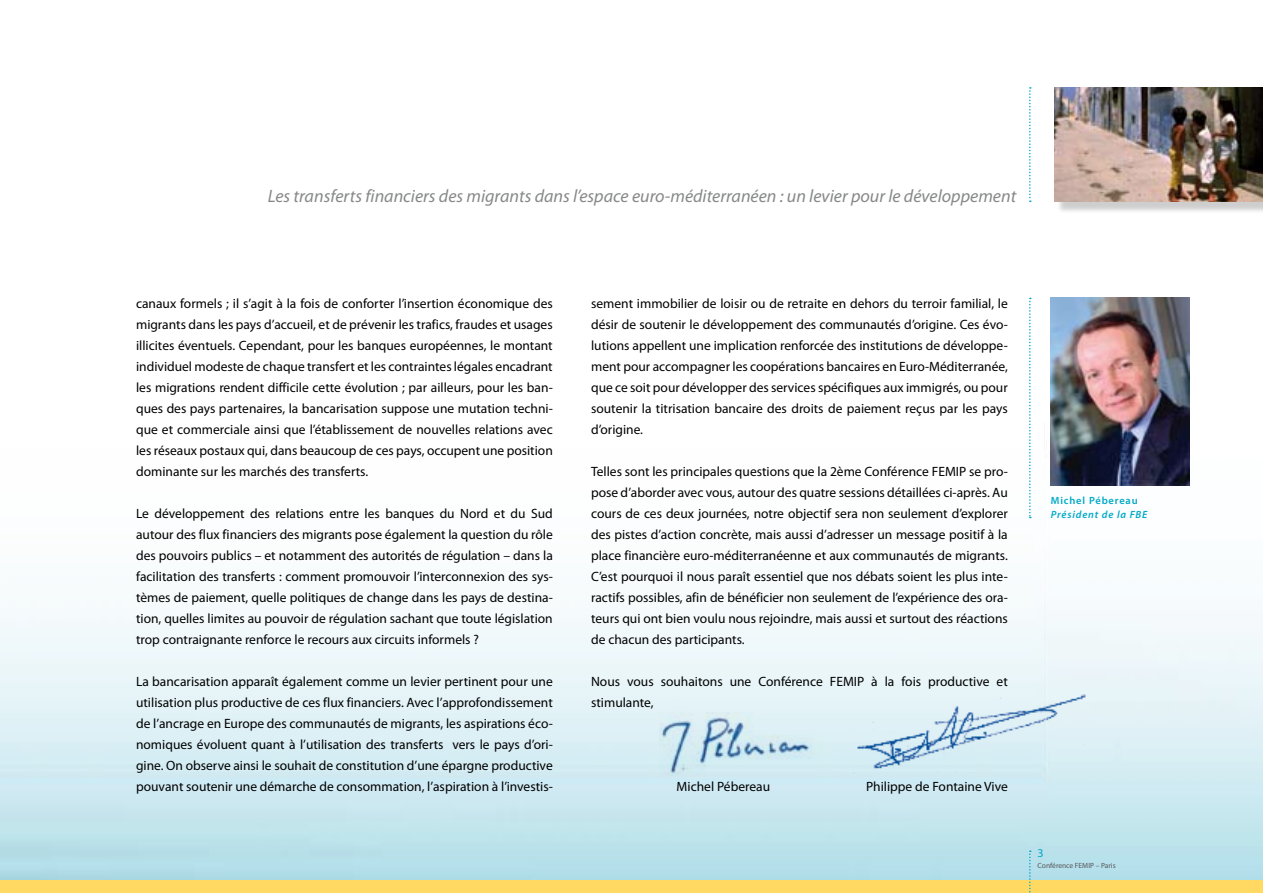
<style>
.page{position:relative;width:1263px;height:893px;background:#fff}
.page>*{position:absolute;margin:0;border:0;box-sizing:border-box;transform-origin:0 0}
.t1{font:italic 18px "Myriad Pro";color:#878889}
.t2{font:13.5px/21px "Myriad Pro";color:#000;text-align:justify}
.t3{font:italic 600 10.5px "Myriad Pro";letter-spacing:.08em;color:#00a9c8}
.t4{font:600 10.5px "Myriad Pro";letter-spacing:.08em;color:#00a9c8}
.t5{font:7.5px "Myriad Pro";color:#58585a}
</style>
<div class="page">
<img style="left:0;top:422px;width:1263px;height:458px">
<div style="left:0;top:880px;width:1263px;height:13px;background:#ffd962"></div>
<svg style="left:1029px;top:850px;width:2px;height:43px"></svg>
<svg style="left:1029px;top:87px;width:2px;height:115px"></svg>
<svg style="left:1029px;top:298px;width:2px;height:220px"></svg>
<div style="left:1055px;top:88px;width:208px;height:125px;background:#000;opacity:.2"></div>
<img style="left:1054px;top:87px;width:209px;height:115px">
<img style="left:852px;top:692px;width:241px;height:82px">
<img style="left:1051px;top:298px;width:138px;height:187px">
<img style="left:659px;top:713px;width:163px;height:62px">
<h1 class="t1" style="left:268px;top:184px;width:750px">Les transferts financiers des migrants dans l’espace euro-méditerranéen : un levier pour le développement</h1>
<p class="t2" style="left:136px;top:293px;width:418px">canaux formels ; il s’agit à la fois de conforter l’insertion économique des migrants dans les pays d’accueil, et de prévenir les trafics, fraudes et usages illicites éventuels. Cependant, pour les banques européennes, le montant individuel modeste de chaque transfert et les contraintes légales encadrant les migrations rendent difficile cette évolution ; par ailleurs, pour les ban&shy;ques des pays partenaires, la bancarisation suppose une mutation techni&shy;que et commerciale ainsi que l’établissement de nouvelles relations avec les réseaux postaux qui, dans beaucoup de ces pays, occupent une position dominante sur les marchés des transferts.</p>
<p class="t2" style="left:136px;top:503px;width:418px">Le développement des relations entre les banques du Nord et du Sud autour des flux financiers des migrants pose également la question du rôle des pouvoirs publics – et notamment des autorités de régulation – dans la facilitation des transferts : comment promouvoir l’interconnexion des sys&shy;tèmes de paiement, quelle politiques de change dans les pays de destina&shy;tion, quelles limites au pouvoir de régulation sachant que toute législation trop contraignante renforce le recours aux circuits informels ?</p>
<p class="t2" style="left:136px;top:671px;width:418px">La bancarisation apparaît également comme un levier pertinent pour une utilisation plus productive de ces flux financiers. Avec l’approfondissement de l’ancrage en Europe des communautés de migrants, les aspirations éco&shy;nomiques évoluent quant à l’utilisation des transferts vers le pays d’ori&shy;gine. On observe ainsi le souhait de constitution d’une épargne productive pouvant soutenir une démarche de consommation, l’aspiration à l’investis-</p>
<p class="t2" style="left:591px;top:293px;width:418px">sement immobilier de loisir ou de retraite en dehors du terroir familial, le désir de soutenir le développement des communautés d’origine. Ces évo&shy;lutions appellent une implication renforcée des institutions de développe&shy;ment pour accompagner les coopérations bancaires en Euro-Méditerranée, que ce soit pour développer des services spécifiques aux immigrés, ou pour soutenir la titrisation bancaire des droits de paiement reçus par les pays d’origine.</p>
<p class="t2" style="left:591px;top:461px;width:418px">Telles sont les principales questions que la 2ème Conférence FEMIP se pro&shy;pose d’aborder avec vous, autour des quatre sessions détaillées ci-après. Au cours de ces deux journées, notre objectif sera non seulement d’explorer des pistes d’action concrète, mais aussi d’adresser un message positif à la place financière euro-méditerranéenne et aux communautés de migrants.<br>C’est pourquoi il nous paraît essentiel que nos débats soient les plus inte&shy;ractifs possibles, afin de bénéficier non seulement de l’expérience des ora&shy;teurs qui ont bien voulu nous rejoindre, mais aussi et surtout des réactions de chacun des participants.</p>
<p class="t2" style="left:591px;top:671px;width:418px">Nous vous souhaitons une Conférence FEMIP à la fois productive et stimulante,</p>
<p class="t2" style="left:677px;top:776px;width:95px">Michel Pébereau</p>
<p class="t2" style="left:866px;top:776px;width:143px">Philippe de Fontaine Vive</p>
<p class="t4" style="left:1051px;top:494px;width:88px">Michel Pébereau</p>
<p class="t3" style="left:1051px;top:508px;width:98px">Président de la FBE</p>
<p class="t5" style="left:1037px;top:861px;width:80px">Conférence FEMIP – Paris</p>
</div>
